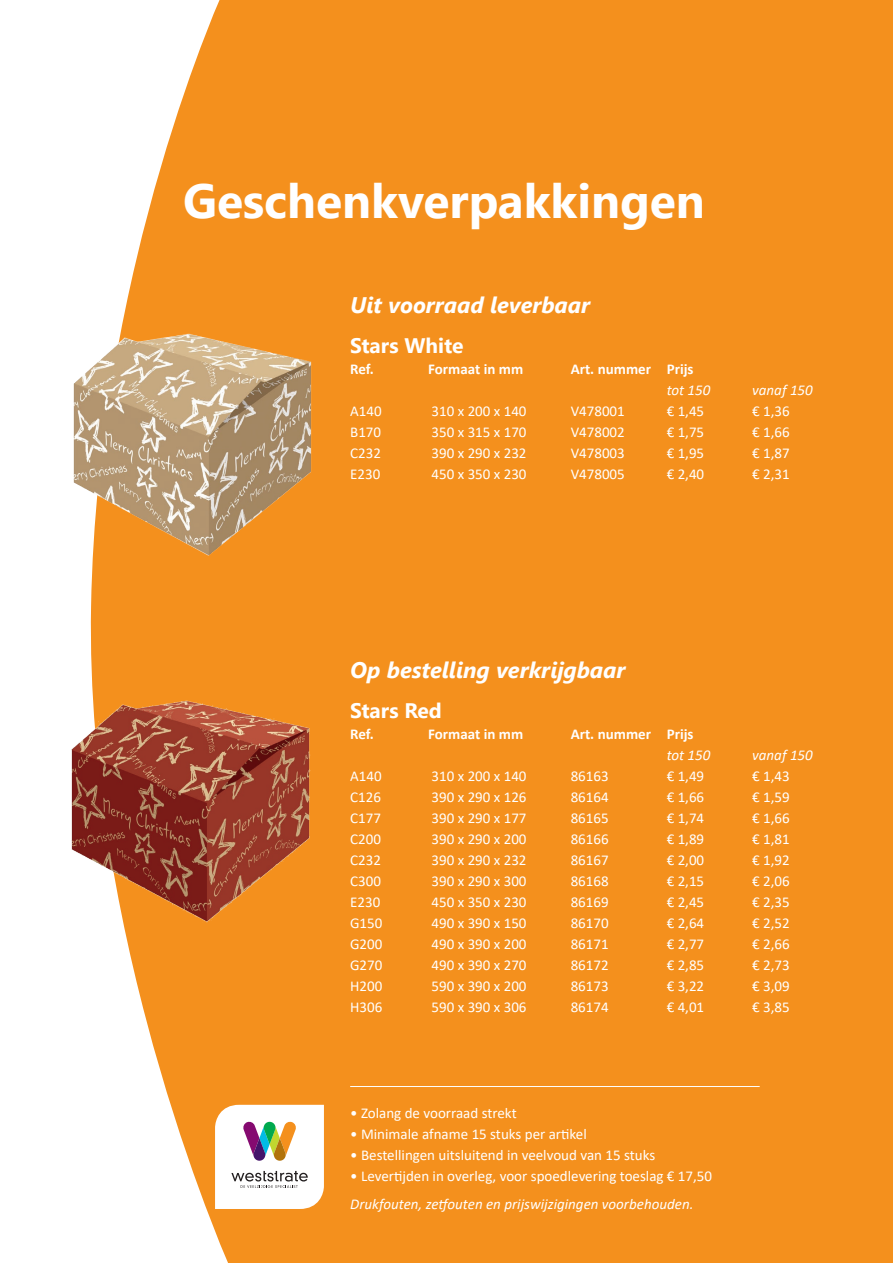
<style>
.page{position:relative;width:893px;height:1263px;background:#fff}
.page>*{position:absolute;margin:0;border:0;box-sizing:border-box;transform-origin:0 0}
.t1{font:700 48px "Segoe UI";color:#fff}
.t2{font:italic 700 22.5px "Segoe UI";color:#fff}
.t3{font:700 21px "Segoe UI";color:#fff}
.t4{font:15px "Calibri";color:#fff}
.t5{font:italic 15px "Calibri";color:#fff}
.t6{font:700 15px "Calibri";color:#fff}
</style>
<div class="page">
<div style="left:90px;top:0;width:803px;height:1262px;background:#f4901d"></div>
<img style="left:71px;top:681px;width:310px;height:248px">
<div style="left:880px;top:678px;width:13px;height:254px;background:#f4901d"></div>
<img style="left:73px;top:315px;width:310px;height:248px">
<svg style="left:215px;top:1105px;width:109px;height:104px"></svg>
<hr style="left:350px;top:1086px;width:410px;height:1px;background:#fff">
<h1 class="t1" style="left:183px;top:155px;width:523px">Geschenkverpakkingen</h1>
<h2 class="t2" style="left:350px;top:284px;width:241px">Uit voorraad leverbaar</h2>
<h3 class="t3" style="left:350px;top:326px;width:115px">Stars White</h3>
<p class="t6" style="left:350px;top:359px;width:25px">Ref.</p>
<p class="t6" style="left:428px;top:359px;width:97px">Formaat in mm</p>
<p class="t6" style="left:571px;top:359px;width:124px">Art. nummer Prijs</p>
<p class="t5" style="left:667px;top:380px;width:45px">tot 150</p>
<p class="t5" style="left:752px;top:380px;width:62px">vanaf 150</p>
<p class="t4" style="left:350px;top:401px;width:33px">A140</p>
<p class="t4" style="left:432px;top:401px;width:96px">310 x 200 x 140</p>
<p class="t4" style="left:571px;top:401px;width:56px">V478001</p>
<p class="t4" style="left:667px;top:401px;width:39px">€ 1,45</p>
<p class="t4" style="left:752px;top:401px;width:39px">€ 1,36</p>
<p class="t4" style="left:350px;top:422px;width:32px">B170</p>
<p class="t4" style="left:432px;top:422px;width:96px">350 x 315 x 170</p>
<p class="t4" style="left:571px;top:422px;width:56px">V478002</p>
<p class="t4" style="left:667px;top:422px;width:39px">€ 1,75</p>
<p class="t4" style="left:752px;top:422px;width:39px">€ 1,66</p>
<p class="t4" style="left:350px;top:443px;width:32px">C232</p>
<p class="t4" style="left:432px;top:443px;width:96px">390 x 290 x 232</p>
<p class="t4" style="left:571px;top:443px;width:56px">V478003</p>
<p class="t4" style="left:667px;top:443px;width:39px">€ 1,95</p>
<p class="t4" style="left:752px;top:443px;width:39px">€ 1,87</p>
<p class="t4" style="left:350px;top:464px;width:32px">E230</p>
<p class="t4" style="left:432px;top:464px;width:96px">450 x 350 x 230</p>
<p class="t4" style="left:571px;top:464px;width:56px">V478005</p>
<p class="t4" style="left:667px;top:464px;width:39px">€ 2,40</p>
<p class="t4" style="left:752px;top:464px;width:39px">€ 2,31</p>
<h2 class="t2" style="left:350px;top:649px;width:277px">Op bestelling verkrijgbaar</h2>
<h3 class="t3" style="left:350px;top:691px;width:93px">Stars Red</h3>
<p class="t6" style="left:350px;top:724px;width:25px">Ref.</p>
<p class="t6" style="left:428px;top:724px;width:97px">Formaat in mm</p>
<p class="t6" style="left:571px;top:724px;width:124px">Art. nummer Prijs</p>
<p class="t5" style="left:667px;top:745px;width:45px">tot 150</p>
<p class="t5" style="left:752px;top:745px;width:62px">vanaf 150</p>
<p class="t4" style="left:350px;top:766px;width:33px">A140</p>
<p class="t4" style="left:432px;top:766px;width:96px">310 x 200 x 140</p>
<p class="t4" style="left:571px;top:766px;width:40px">86163</p>
<p class="t4" style="left:667px;top:766px;width:39px">€ 1,49</p>
<p class="t4" style="left:752px;top:766px;width:39px">€ 1,43</p>
<p class="t4" style="left:350px;top:787px;width:32px">C126</p>
<p class="t4" style="left:432px;top:787px;width:96px">390 x 290 x 126</p>
<p class="t4" style="left:571px;top:787px;width:40px">86164</p>
<p class="t4" style="left:667px;top:787px;width:39px">€ 1,66</p>
<p class="t4" style="left:752px;top:787px;width:39px">€ 1,59</p>
<p class="t4" style="left:350px;top:808px;width:32px">C177</p>
<p class="t4" style="left:432px;top:808px;width:96px">390 x 290 x 177</p>
<p class="t4" style="left:571px;top:808px;width:40px">86165</p>
<p class="t4" style="left:667px;top:808px;width:39px">€ 1,74</p>
<p class="t4" style="left:752px;top:808px;width:39px">€ 1,66</p>
<p class="t4" style="left:350px;top:829px;width:32px">C200</p>
<p class="t4" style="left:432px;top:829px;width:96px">390 x 290 x 200</p>
<p class="t4" style="left:571px;top:829px;width:40px">86166</p>
<p class="t4" style="left:667px;top:829px;width:39px">€ 1,89</p>
<p class="t4" style="left:752px;top:829px;width:39px">€ 1,81</p>
<p class="t4" style="left:350px;top:850px;width:32px">C232</p>
<p class="t4" style="left:432px;top:850px;width:96px">390 x 290 x 232</p>
<p class="t4" style="left:571px;top:850px;width:40px">86167</p>
<p class="t4" style="left:667px;top:850px;width:39px">€ 2,00</p>
<p class="t4" style="left:752px;top:850px;width:39px">€ 1,92</p>
<p class="t4" style="left:350px;top:871px;width:32px">C300</p>
<p class="t4" style="left:432px;top:871px;width:96px">390 x 290 x 300</p>
<p class="t4" style="left:571px;top:871px;width:40px">86168</p>
<p class="t4" style="left:667px;top:871px;width:39px">€ 2,15</p>
<p class="t4" style="left:752px;top:871px;width:39px">€ 2,06</p>
<p class="t4" style="left:350px;top:892px;width:32px">E230</p>
<p class="t4" style="left:432px;top:892px;width:96px">450 x 350 x 230</p>
<p class="t4" style="left:571px;top:892px;width:40px">86169</p>
<p class="t4" style="left:667px;top:892px;width:39px">€ 2,45</p>
<p class="t4" style="left:752px;top:892px;width:39px">€ 2,35</p>
<p class="t4" style="left:350px;top:913px;width:34px">G150</p>
<p class="t4" style="left:432px;top:913px;width:96px">490 x 390 x 150</p>
<p class="t4" style="left:571px;top:913px;width:40px">86170</p>
<p class="t4" style="left:667px;top:913px;width:39px">€ 2,64</p>
<p class="t4" style="left:752px;top:913px;width:39px">€ 2,52</p>
<p class="t4" style="left:350px;top:934px;width:34px">G200</p>
<p class="t4" style="left:432px;top:934px;width:96px">490 x 390 x 200</p>
<p class="t4" style="left:571px;top:934px;width:40px">86171</p>
<p class="t4" style="left:667px;top:934px;width:39px">€ 2,77</p>
<p class="t4" style="left:752px;top:934px;width:39px">€ 2,66</p>
<p class="t4" style="left:350px;top:955px;width:34px">G270</p>
<p class="t4" style="left:432px;top:955px;width:96px">490 x 390 x 270</p>
<p class="t4" style="left:571px;top:955px;width:40px">86172</p>
<p class="t4" style="left:667px;top:955px;width:39px">€ 2,85</p>
<p class="t4" style="left:752px;top:955px;width:39px">€ 2,73</p>
<p class="t4" style="left:350px;top:976px;width:34px">H200</p>
<p class="t4" style="left:432px;top:976px;width:96px">590 x 390 x 200</p>
<p class="t4" style="left:571px;top:976px;width:40px">86173</p>
<p class="t4" style="left:667px;top:976px;width:39px">€ 3,22</p>
<p class="t4" style="left:752px;top:976px;width:39px">€ 3,09</p>
<p class="t4" style="left:350px;top:997px;width:34px">H306</p>
<p class="t4" style="left:432px;top:997px;width:96px">590 x 390 x 306</p>
<p class="t4" style="left:571px;top:997px;width:40px">86174</p>
<p class="t4" style="left:667px;top:997px;width:39px">€ 4,01</p>
<p class="t4" style="left:752px;top:997px;width:39px">€ 3,85</p>
<p class="t4" style="left:350px;top:1103px;width:168px">• Zolang de voorraad strekt</p>
<p class="t4" style="left:350px;top:1124px;width:238px">• Minimale afname 15 stuks per artikel</p>
<p class="t4" style="left:350px;top:1145px;width:307px">• Bestellingen uitsluitend in veelvoud van 15 stuks</p>
<p class="t4" style="left:350px;top:1166px;width:363px">• Levertijden in overleg, voor spoedlevering toeslag € 17,50</p>
<p class="t5" style="left:350px;top:1193px;width:345px">Drukfouten, zetfouten en prijswijzigingen voorbehouden.</p>
</div>
